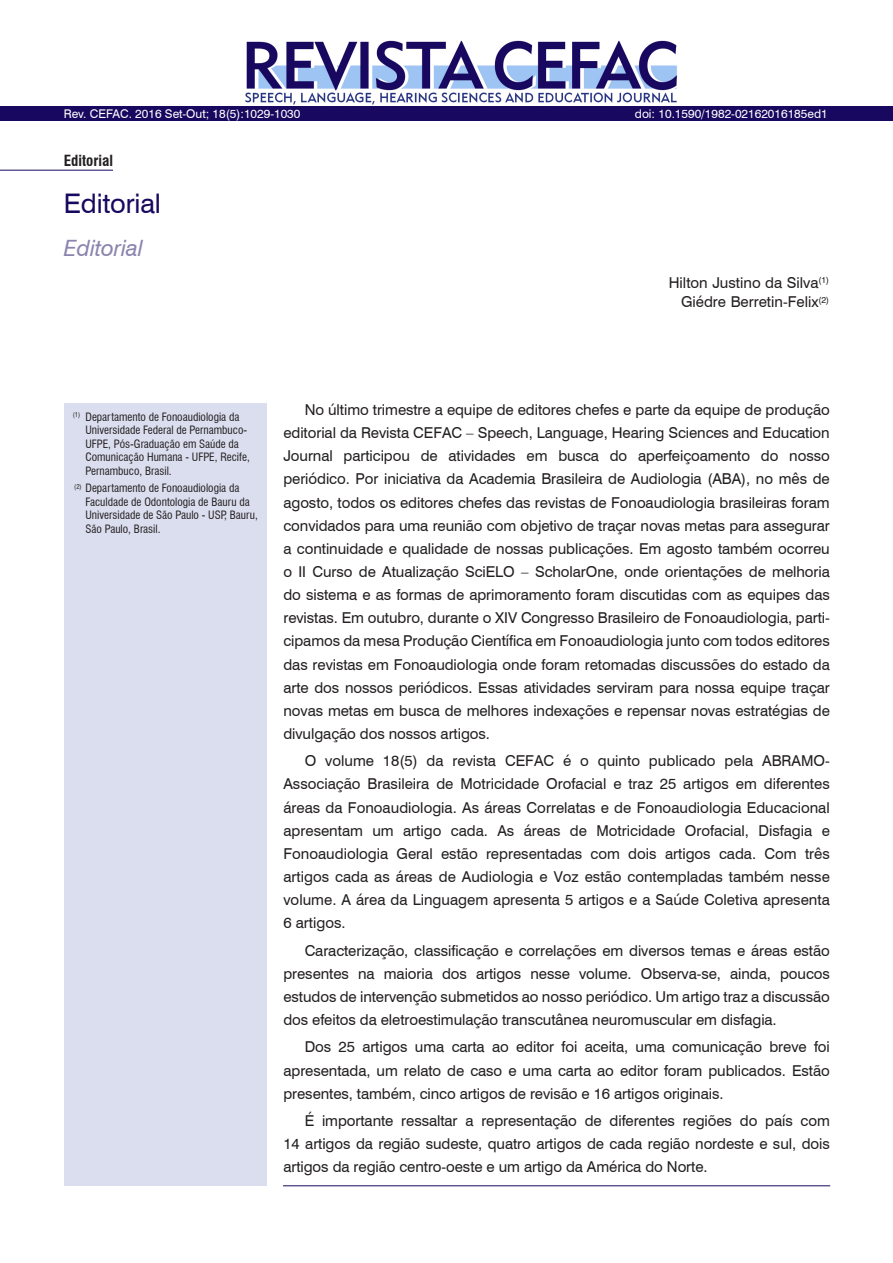
<style>
.page{position:relative;width:893px;height:1263px;background:#fff}
.page>*{position:absolute;margin:0;border:0;box-sizing:border-box;transform-origin:0 0}
.Titulo{font:27px "Swiss 721 BT";letter-spacing:-.005em;color:#18085f}
.Titulo_ingles{font:italic 22.5px "Swiss 721 BT";letter-spacing:-.005em;color:#8b84af}
.Corpo_do_texto{font:15px/23.1px "Swiss 721 BT";letter-spacing:-.005em;color:#231f20;text-align:justify}
.Autor{font:15px/19.5px "Swiss 721 BT";color:#231f20;text-align:right}
.Tipo_de_artigo{font:700 condensed 15px "Swiss 721 BT";color:#231f20}
.Legenda_bibliográfi{font:12px "Swiss 721 BT";color:#fff}
.DOI_-_variável_1{font:12px "Swiss 721 BT";color:#fff}
.Notas{font:condensed 11.25px/13.5px "Swiss 721 BT";color:#231f20}
</style>
<div class="page">
<hr style="left:283px;top:1185px;width:547px;height:1px;background:#18085f">
<hr style="left:0;top:170px;width:113px;height:1px;background:#18085f">
<img style="left:245px;top:40px;width:432px;height:65px">
<div style="left:0;top:106px;width:893px;height:15px;background:#18085f"></div>
<div style="left:64px;top:404px;width:202px;height:782px;background:#dadeee"></div>
<p class="Legenda_bibliográfi" style="left:64px;top:106px;width:238px">Rev. CEFAC. 2016 Set-Out; 18(5):1029-1030</p>
<p class="DOI_-_variável_1" style="left:635px;top:106px;width:194px">doi: 10.1590/1982-02162016185ed1</p>
<p class="Tipo_de_artigo" style="left:64px;top:152px;width:51px">Editorial</p>
<p class="Titulo" style="left:64px;top:185px;width:99px">Editorial</p>
<p class="Titulo_ingles" style="left:64px;top:232px;width:81px">Editorial</p>
<p class="Autor" style="left:669px;top:272px;width:162px">Hilton Justino da Silva<sup>(1)<br></sup>Giédre Berretin-Felix<sup>(2)</sup></p>
<p class="Notas" style="left:85px;top:410px;width:166px;text-indent:-13px"><sup>(1)</sup> Departamento de Fonoaudiologia da Universidade Federal de Pernambuco-UFPE, Pós-Graduação em Saúde da Comunicação Humana - UFPE, Recife, Pernambuco, Brasil.</p>
<p class="Notas" style="left:85px;top:482px;width:174px;text-indent:-11px"><sup>(2)</sup> Departamento de Fonoaudiologia da Faculdade de Odontologia de Bauru da Universidade de São Paulo - USP, Bauru, São Paulo, Brasil.</p>
<p class="Corpo_do_texto" style="left:283px;top:398px;width:548px;text-indent:21px">No último trimestre a equipe de editores chefes e parte da equipe de produção editorial da Revista CEFAC – Speech, Language, Hearing Sciences and Education Journal participou de atividades em busca do aperfeiçoamento do nosso periódico. Por iniciativa da Academia Brasileira de Audiologia (ABA), no mês de agosto, todos os editores chefes das revistas de Fonoaudiologia brasileiras foram convidados para uma reunião com objetivo de traçar novas metas para assegurar a continuidade e qualidade de nossas publicações. Em agosto também ocorreu o II Curso de Atualização SciELO – ScholarOne, onde orientações de melhoria do sistema e as formas de aprimoramento foram discutidas com as equipes das revistas. Em outubro, durante o XIV Congresso Brasileiro de Fonoaudiologia, parti&shy;cipamos da mesa Produção Científica em Fonoaudiologia junto com todos editores das revistas em Fonoaudiologia onde foram retomadas discussões do estado da arte dos nossos periódicos. Essas atividades serviram para nossa equipe traçar novas metas em busca de melhores indexações e repensar novas estratégias de divulgação dos nossos artigos.</p>
<p class="Corpo_do_texto" style="left:283px;top:749px;width:548px;text-indent:21px">O volume 18(5) da revista CEFAC é o quinto publicado pela ABRAMO-Associação Brasileira de Motricidade Orofacial e traz 25 artigos em diferentes áreas da Fonoaudiologia. As áreas Correlatas e de Fonoaudiologia Educacional apresentam um artigo cada. As áreas de Motricidade Orofacial, Disfagia e Fonoaudiologia Geral estão representadas com dois artigos cada. Com três artigos cada as áreas de Audiologia e Voz estão contempladas também nesse volume. A área da Linguagem apresenta 5 artigos e a Saúde Coletiva apresenta 6 artigos.</p>
<p class="Corpo_do_texto" style="left:283px;top:938px;width:548px;text-indent:21px">Caracterização, classificação e correlações em diversos temas e áreas estão presentes na maioria dos artigos nesse volume. Observa-se, ainda, poucos estudos de intervenção submetidos ao nosso periódico. Um artigo traz a discussão dos efeitos da eletroestimulação transcutânea neuromuscular em disfagia.</p>
<p class="Corpo_do_texto" style="left:283px;top:1035px;width:548px;text-indent:21px">Dos 25 artigos uma carta ao editor foi aceita, uma comunicação breve foi apresentada, um relato de caso e uma carta ao editor foram publicados. Estão presentes, também, cinco artigos de revisão e 16 artigos originais.</p>
<p class="Corpo_do_texto" style="left:283px;top:1109px;width:548px;text-indent:21px">É importante ressaltar a representação de diferentes regiões do país com 14 artigos da região sudeste, quatro artigos de cada região nordeste e sul, dois artigos da região centro-oeste e um artigo da América do Norte.</p>
</div>
